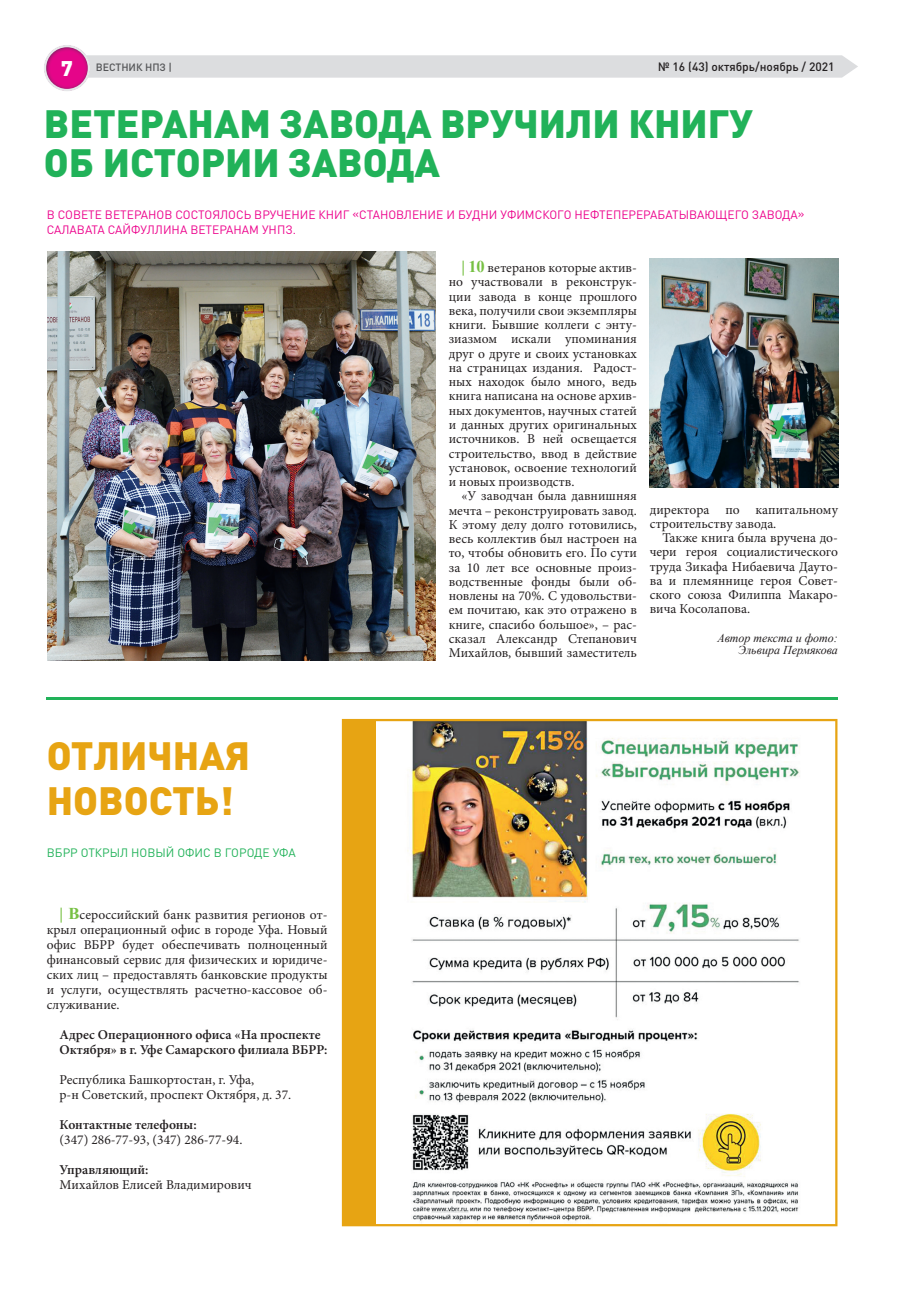
<style>
.page{position:relative;width:906px;height:1289px;background:#fff}
.page>*{position:absolute;margin:0;border:0;box-sizing:border-box;transform-origin:0 0}
.t1{font:900 39px/39px "DIN Pro";color:#21b259}
.t2{font:900 39px/45px "DIN Pro";color:#e7a413}
.t3{font:13.5px/14.2px "Minion Pro";color:#231f20;text-align:justify}
.t4{font:600 13.5px/15px "Minion Pro";color:#231f20}
.t5{font:12px/15px "DIN Pro";color:#ed028c}
.t6{font:italic 12px/12px "Times New Roman";color:#231f20;text-align:right}
.t7{font:12px "DIN Pro";color:#21b259}
.t8{font:500 12px "DIN Pro";color:#231f20}
.t9{font:500 10.5px "DIN Pro";color:#545557}
.s1{font-weight:900;font-size:21px;color:#fff}
.s2{font-family:"Times New Roman";font-weight:700;font-size:16.5px;color:#76c043}
</style>
<div class="page">
<svg style="left:44px;top:45px;width:814px;height:46px"></svg>
<hr style="left:47px;top:697px;width:791px;height:2px;background:#21b259">
<svg style="left:342px;top:719px;width:495px;height:507px"></svg>
<img style="left:47px;top:251px;width:388px;height:409px">
<img style="left:649px;top:258px;width:189px;height:230px">
<p class="t9" style="left:61px;top:60px;width:112px"><span class="s1">7</span> ВЕСТНИК НПЗ |</p>
<p class="t8" style="left:658px;top:58px;width:178px">№ 16 (43) октябрь/ноябрь / 2021</p>
<h1 class="t1" style="left:44px;top:102px;width:710px">ВЕТЕРАНАМ ЗАВОДА ВРУЧИЛИ КНИГУ<br>ОБ ИСТОРИИ ЗАВОДА</h1>
<p class="t5" style="left:47px;top:206px;width:759px">В СОВЕТЕ ВЕТЕРАНОВ СОСТОЯЛОСЬ ВРУЧЕНИЕ КНИГ «СТАНОВЛЕНИЕ И БУДНИ УФИМСКОГО НЕФТЕПЕРЕРАБАТЫВАЮЩЕГО ЗАВОДА»<br>САЛАВАТА САЙФУЛЛИНА ВЕТЕРАНАМ УНПЗ.</p>
<h1 class="t2" style="left:47px;top:731px;width:205px">ОТЛИЧНАЯ<br>НОВОСТЬ!</h1>
<p class="t7" style="left:47px;top:844px;width:250px">ВБРР ОТКРЫЛ НОВЫЙ ОФИС В ГОРОДЕ УФА</p>
<p class="t3" style="left:47px;top:907px;width:282px;line-height:15px;text-indent:13px"><span class="s2">| В</span>сероссийский банк развития регионов от&shy;крыл операционный офис в городе Уфа. Новый офис ВБРР будет обеспечивать полноценный финансовый сервис для физических и юридиче&shy;ских лиц – предоставлять банковские продукты и услуги, осуществлять расчетно-кассовое об&shy;служивание.</p>
<p class="t4" style="left:60px;top:1027px;width:269px">Адрес Операционного офиса «На проспекте<br>Октября» в г. Уфе Самарского филиала ВБРР:</p>
<p class="t3" style="left:60px;top:1072px;width:233px;line-height:15px">Республика Башкортостан, г. Уфа,<br>р-н Советский, проспект Октября, д. 37.</p>
<p class="t4" style="left:60px;top:1117px;width:139px">Контактные телефоны:</p>
<p class="t3" style="left:60px;top:1132px;width:184px">(347) 286-77-93, (347) 286-77-94.</p>
<p class="t4" style="left:60px;top:1162px;width:91px">Управляющий:</p>
<p class="t3" style="left:60px;top:1177px;width:194px">Михайлов Елисей Владимирович</p>
<p class="t3" style="left:449px;top:261px;width:190px;text-indent:13px"><span class="s2">| 10</span> ветеранов которые актив&shy;но участвовали в реконструк&shy;ции завода в конце прошлого века, получили свои экземпляры книги. Бывшие коллеги с энту&shy;зиазмом искали упоминания друг о друге и своих установках на страницах издания. Радост&shy;ных находок было много, ведь книга написана на основе архив&shy;ных документов, научных статей и данных других оригинальных источников. В ней освещается строительство, ввод в действие установок, освоение технологий и новых производств.</p>
<p class="t3" style="left:449px;top:489px;width:190px;text-indent:13px">«У заводчан была давнишняя мечта – реконструировать завод.<br>К этому делу долго готовились, весь коллектив был настроен на то, чтобы обновить его. По сути за 10 лет все основные произ&shy;водственные фонды были об&shy;новлены на 70%. С удовольстви&shy;ем почитаю, как это отражено в книге, спасибо большое», – рас&shy;сказал Александр Степанович Михайлов, бывший заместитель</p>
<p class="t3" style="left:649px;top:502px;width:190px">директора по капитальному строительству завода.</p>
<p class="t3" style="left:649px;top:530px;width:190px;text-indent:13px">Также книга была вручена до&shy;чери героя социалистического труда Зикафа Нибаевича Дауто&shy;ва и племяннице героя Совет&shy;ского союза Филиппа Макаро&shy;вича Косолапова.</p>
<p class="t6" style="left:717px;top:631px;width:122px">Автор текста и фото:<br>Эльвира Пермякова</p>
</div>
